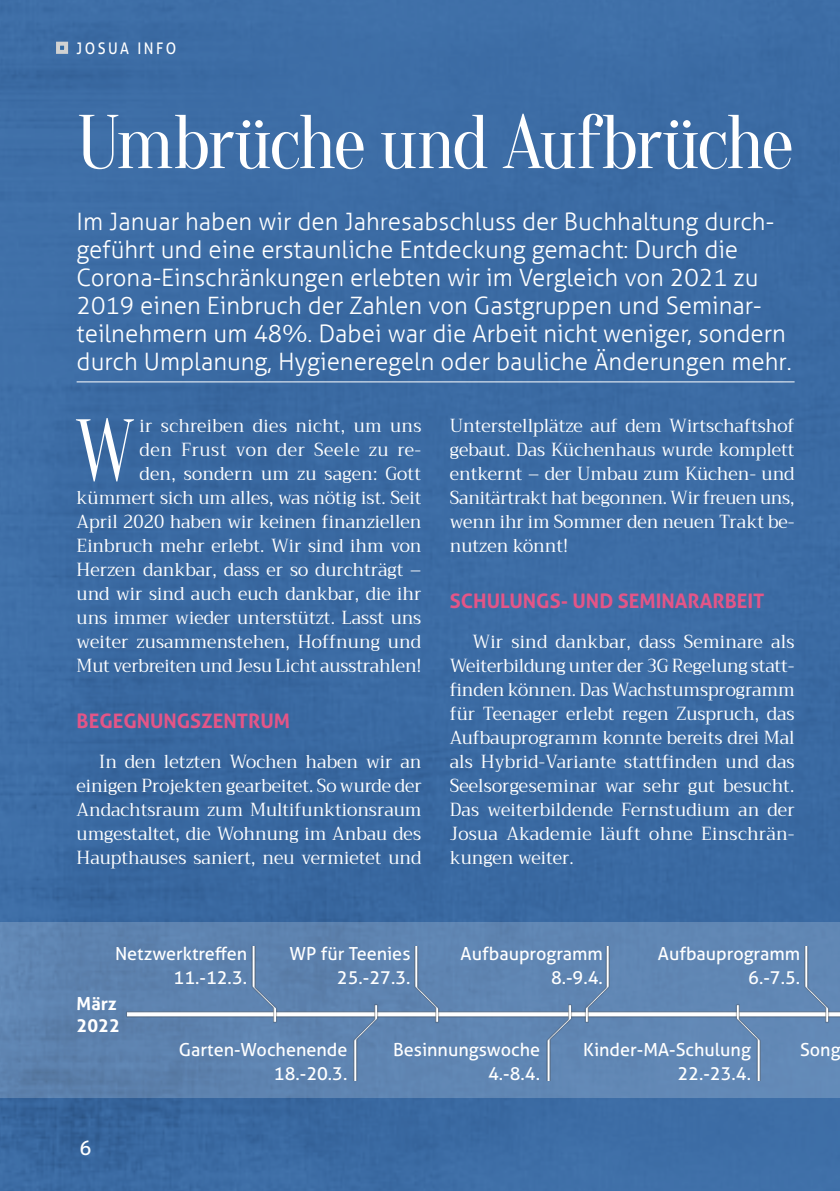
<style>
.page{position:relative;width:840px;height:1191px;background:#fff}
.page>*{position:absolute;margin:0;border:0;box-sizing:border-box;transform-origin:0 0}
.t1{font:87px "Oranienbaum";color:#fff;scale:.8 1}
.t2{font:76px "Oranienbaum";letter-spacing:-.045em;color:#fff}
.t3{font:300 24px/28px "Aller";color:#fff}
.t4{font:700 20px "Aller";color:#e45587}
.t5{font:20px "Aller";color:#fff}
.t6{font:18.4px/24px "Trirong";color:#fff;text-align:justify;scale:.95 1}
.t7{font:18px/24px "Aller";color:#fff;text-align:right}
.t8{font:700 18px/21.6px "Aller";color:#fff}
.t9{font:16px "Aller";letter-spacing:.17em;color:#fff;scale:.9 1}
</style>
<div class="page">
<div style="left:0;top:0;width:839px;height:1191px;background:#3b6ba4"></div>
<div style="left:0;top:922px;width:839px;height:176px;background:#5f84b1"></div>
<svg style="left:56px;top:42px;width:12px;height:12px"></svg>
<hr style="left:77px;top:381px;width:717px;height:1px;background:#fff">
<img style="left:98px;top:972px;width:741px;height:104px">
<img style="left:240px;top:946px;width:38px;height:79px">
<img style="left:402px;top:946px;width:38px;height:79px">
<img style="left:583px;top:946px;width:38px;height:79px">
<img style="left:791px;top:946px;width:38px;height:79px">
<img style="left:341px;top:1001px;width:38px;height:79px">
<img style="left:534px;top:1001px;width:39px;height:79px">
<img style="left:733px;top:1001px;width:39px;height:79px">
<p class="t9" style="left:77px;top:38px;width:112px">Josua In fo</p>
<h2 class="t2" style="left:77px;top:100px;width:719px">Umbrüche und Aufbrüche</h2>
<p class="t3" style="left:77px;top:208px;width:716px">Im Januar haben wir den Jahresabschluss der Buchhaltung durch&shy;geführt und eine erstaunliche Entdeckung gemacht: Durch die Corona-Einschränkungen erlebten wir im Vergleich von 2021 zu 2019 einen Einbruch der Zahlen von Gastgruppen und Seminar&shy;teilnehmern um 48%. Dabei war die Arbeit nicht weniger, sondern durch Umplanung, Hygieneregeln oder bauliche Änderungen mehr.</p>
<h1 class="t1" style="left:77px;top:402px;width:72px">W</h1>
<p class="t6" style="left:77px;top:414px;width:364px;text-align:right">ir schreiben dies nicht, um uns<br>den Frust von der Seele zu re-<br>den, sondern um zu sagen: Gott kümmert sich um alles, was nötig ist. Seit April 2020 haben wir keinen finanziellen Einbruch mehr erlebt. Wir sind ihm von Herzen dankbar, dass er so durchträgt – und wir sind auch euch dankbar, die ihr uns immer wieder unterstützt. Lasst uns weiter zusammenstehen, Hoffnung und Mut verbreiten und Jesu Licht ausstrahlen!</p>
<p class="t4" style="left:77px;top:709px;width:215px">BEGEGNUNGSZENTRUM</p>
<p class="t6" style="left:77px;top:750px;width:364px;text-indent:23px">In den letzten Wochen haben wir an einigen Projekten gearbeitet. So wurde der Andachtsraum zum Multifunktionsraum umgestaltet, die Wohnung im Anbau des Haupthauses saniert, neu vermietet und</p>
<p class="t6" style="left:449px;top:414px;width:364px">Unterstellplätze auf dem Wirtschaftshof gebaut. Das Küchenhaus wurde komplett entkernt – der Umbau zum Küchen- und Sanitärtrakt hat begonnen. Wir freuen uns, wenn ihr im Sommer den neuen Trakt be&shy;nutzen könnt!</p>
<p class="t4" style="left:449px;top:589px;width:316px">SCHULUNGS- UND SEMINARARBEIT</p>
<p class="t6" style="left:449px;top:630px;width:364px;text-indent:23px">Wir sind dankbar, dass Seminare als Weiterbildung unter der 3G Regelung statt&shy;finden können. Das Wachstumsprogramm für Teenager erlebt regen Zuspruch, das Aufbauprogramm konnte bereits drei Mal als Hybrid-Variante stattfinden und das Seelsorgeseminar war sehr gut besucht.<br>Das weiterbildende Fernstudium an der Josua Akademie läuft ohne Einschrän&shy;kungen weiter.</p>
<p class="t7" style="left:115px;top:942px;width:133px">Netzwerktreffen<br>11.-12.3.</p>
<p class="t8" style="left:77px;top:993px;width:45px">MÄRZ<br>2022</p>
<p class="t7" style="left:289px;top:942px;width:122px">WP für Teenies<br>25.-27.3.</p>
<p class="t7" style="left:460px;top:942px;width:144px">Aufbauprogramm<br>8.-9.4.</p>
<p class="t7" style="left:657px;top:942px;width:144px">Aufbauprogramm<br>6.-7.5.</p>
<p class="t5" style="left:79px;top:1135px;width:14px">6</p>
<p class="t7" style="left:179px;top:1038px;width:170px">Garten-Wochenende<br>18.-20.3.</p>
<p class="t7" style="left:393px;top:1038px;width:148px">Besinnungswoche<br>4.-8.4.</p>
<p class="t7" style="left:583px;top:1038px;width:169px">Kinder-MA-Schulung<br>22.-23.4.</p>
<p class="t7" style="left:799px;top:1038px;width:42px">Song</p>
</div>
